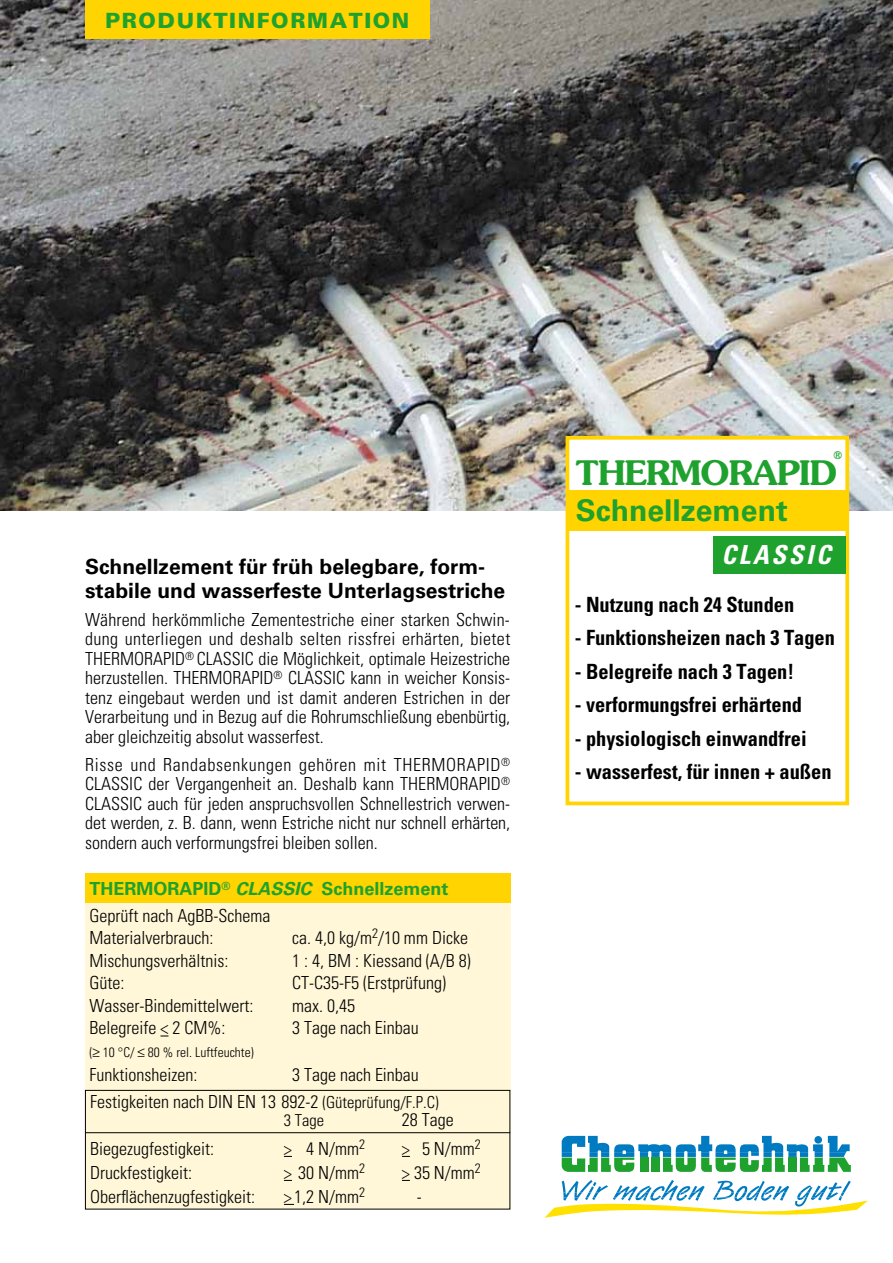
<style>
.page{position:relative;width:893px;height:1263px;background:#fff}
.page>*{position:absolute;margin:0;border:0;box-sizing:border-box;transform-origin:0 0}
.t1{font:600 33.75px "Souvenir LT";letter-spacing:-.025em;color:#1fa12e}
.t2{font:700 30px "Univers LT";color:#1fa12e}
.t3{font:italic 700 condensed 26.25px "Univers LT";letter-spacing:.1em;color:#fff}
.t4{font:700 condensed 21px "Univers LT";color:#000}
.t5{font:700 21px/23.7px "Univers LT";color:#000}
.t6{font:900 21px "Univers LT";letter-spacing:.075em;color:#1fa12e}
.t7{font:300 condensed 18px/19.5px "Univers LT";color:#000;text-align:justify}
.t8{font:700 18px/27px "Univers LT";color:#1fa12e}
.t9{font:300 condensed 16.5px "Univers LT";color:#000}
.t10{font:300 condensed 13.5px "Univers LT";color:#000}
.t11{font:600 10.5px "Souvenir LT";color:#1fa12e}
.s1{font-style:italic}
.s2{font-weight:300;font-stretch:condensed;color:#000}
.s3{font-size:16.5px}
</style>
<div class="page">
<div style="left:85px;top:902px;width:425px;height:306px;background:#fff7d8"></div>
<img style="left:0;top:0;width:893px;height:510px">
<div style="left:85px;top:873px;width:425px;height:29px;background:#ffd400"></div>
<div style="left:566px;top:436px;width:283px;height:369px;background:#fff;border:4px solid #ffd400"></div>
<div style="left:713px;top:536px;width:132px;height:37px;background:#1fa12e"></div>
<div style="left:567px;top:490px;width:281px;height:40px;background:#ffd400"></div>
<div style="left:85px;top:1090px;width:425px;height:119px;border:1px solid #000"></div>
<hr style="left:85px;top:1132px;width:425px;height:1px;background:#000">
<div style="left:85px;top:0;width:344px;height:39px;background:#ffd400"></div>
<svg style="left:562px;top:1136px;width:289px;height:36px"></svg>
<svg style="left:544px;top:1180px;width:323px;height:38px"></svg>
<p class="t6" style="left:105px;top:7px;width:306px">PRODUKTINFORMATION</p>
<p class="t5" style="left:85px;top:555px;width:422px">Schnellzement für früh belegbare, form&shy;stabile und wasserfeste Unterlagsestriche</p>
<p class="t7" style="left:85px;top:610px;width:427px">Während herkömmliche Zementestriche einer starken Schwin&shy;dung unterliegen und deshalb selten rissfrei erhärten, bietet THERMORAPID<sup>®</sup> CLASSIC die Möglichkeit, optimale Heizestriche herzustellen. THERMORAPID<sup>®</sup> CLASSIC kann in weicher Konsis&shy;tenz eingebaut werden und ist damit anderen Estrichen in der Verarbeitung und in Bezug auf die Rohrumschließung ebenbürtig, aber gleichzeitig absolut wasserfest.</p>
<p class="t7" style="left:85px;top:755px;width:427px">Risse und Randabsenkungen gehören mit THERMORAPID<sup>® </sup>CLASSIC der Vergangenheit an. Deshalb kann THERMORAPID<sup>® </sup>CLASSIC auch für jeden anspruchsvollen Schnellestrich verwen&shy;det werden, z. B. dann, wenn Estriche nicht nur schnell erhärten, sondern auch verformungsfrei bleiben sollen.</p>
<p class="t8" style="left:90px;top:875px;width:361px">THERMORAPID<sup>®</sup> <span class="s1">CLASSIC</span> Schnellzement<br><span class="s2">Geprüft nach AgBB-Schema</span></p>
<p class="t7" style="left:90px;top:928px;width:125px">Materialverbrauch:</p>
<p class="t7" style="left:292px;top:928px;width:177px">ca. 4,0 kg/m<sup>2</sup>/10 mm Dicke</p>
<p class="t7" style="left:90px;top:950px;width:140px">Mischungsverhältnis:</p>
<p class="t7" style="left:292px;top:950px;width:180px">1 : 4, BM : Kiessand (A/B 8)</p>
<p class="t7" style="left:90px;top:973px;width:36px">Güte:</p>
<p class="t7" style="left:292px;top:973px;width:155px">CT-C35-F5 (Erstprüfung)</p>
<p class="t7" style="left:90px;top:995px;width:165px">Wasser-Bindemittelwert:</p>
<p class="t7" style="left:292px;top:995px;width:64px">max. 0,45</p>
<p class="t7" style="left:90px;top:1018px;width:137px">Belegreife &lt; 2 CM%:</p>
<p class="t7" style="left:292px;top:1018px;width:128px">3 Tage nach Einbau</p>
<p class="t10" style="left:90px;top:1044px;width:166px">(≥ 10 °C/ ≤ 80 % rel. Luftfeuchte)</p>
<p class="t7" style="left:90px;top:1064px;width:109px">Funktionsheizen:</p>
<p class="t7" style="left:292px;top:1064px;width:128px">3 Tage nach Einbau</p>
<p class="t7" style="left:90px;top:1092px;width:350px">Festigkeiten nach DIN EN 13 892-2 <span class="s3">(Güteprüfung/F.P.C)</span></p>
<p class="t9" style="left:284px;top:1110px;width:42px">3 Tage</p>
<p class="t7" style="left:402px;top:1110px;width:53px">28 Tage</p>
<p class="t7" style="left:90px;top:1138px;width:125px">Biegezugfestigkeit:</p>
<p class="t7" style="left:284px;top:1138px;width:83px">&gt; 4 N/mm<sup>2</sup></p>
<p class="t7" style="left:402px;top:1138px;width:81px">&gt; 5 N/mm<sup>2</sup></p>
<p class="t7" style="left:90px;top:1162px;width:103px">Druckfestigkeit:</p>
<p class="t7" style="left:284px;top:1162px;width:83px">&gt; 30 N/mm<sup>2</sup></p>
<p class="t7" style="left:402px;top:1162px;width:81px">&gt; 35 N/mm<sup>2</sup></p>
<p class="t7" style="left:90px;top:1186px;width:166px">Oberflächenzugfestigkeit:</p>
<p class="t7" style="left:284px;top:1186px;width:83px">&gt; 1,2 N/mm<sup>2</sup></p>
<p class="t7" style="left:417px;top:1186px;width:7px">-</p>
<p class="t11" style="left:833px;top:449px;width:10px">®</p>
<h1 class="t1" style="left:576px;top:451px;width:263px">THERMORAPID</h1>
<h2 class="t2" style="left:576px;top:493px;width:213px">Schnellzement</h2>
<h3 class="t3" style="left:721px;top:539px;width:111px">CLASSIC</h3>
<p class="t4" style="left:575px;top:591px;width:221px">- Nutzung nach 24 Stunden</p>
<p class="t4" style="left:575px;top:625px;width:262px">- Funktionsheizen nach 3 Tagen</p>
<p class="t4" style="left:575px;top:658px;width:221px">- Belegreife nach 3 Tagen!</p>
<p class="t4" style="left:575px;top:692px;width:229px">- verformungsfrei erhärtend</p>
<p class="t4" style="left:575px;top:725px;width:233px">- physiologisch einwandfrei</p>
<p class="t4" style="left:575px;top:759px;width:258px">- wasserfest, für innen + außen</p>
</div>
